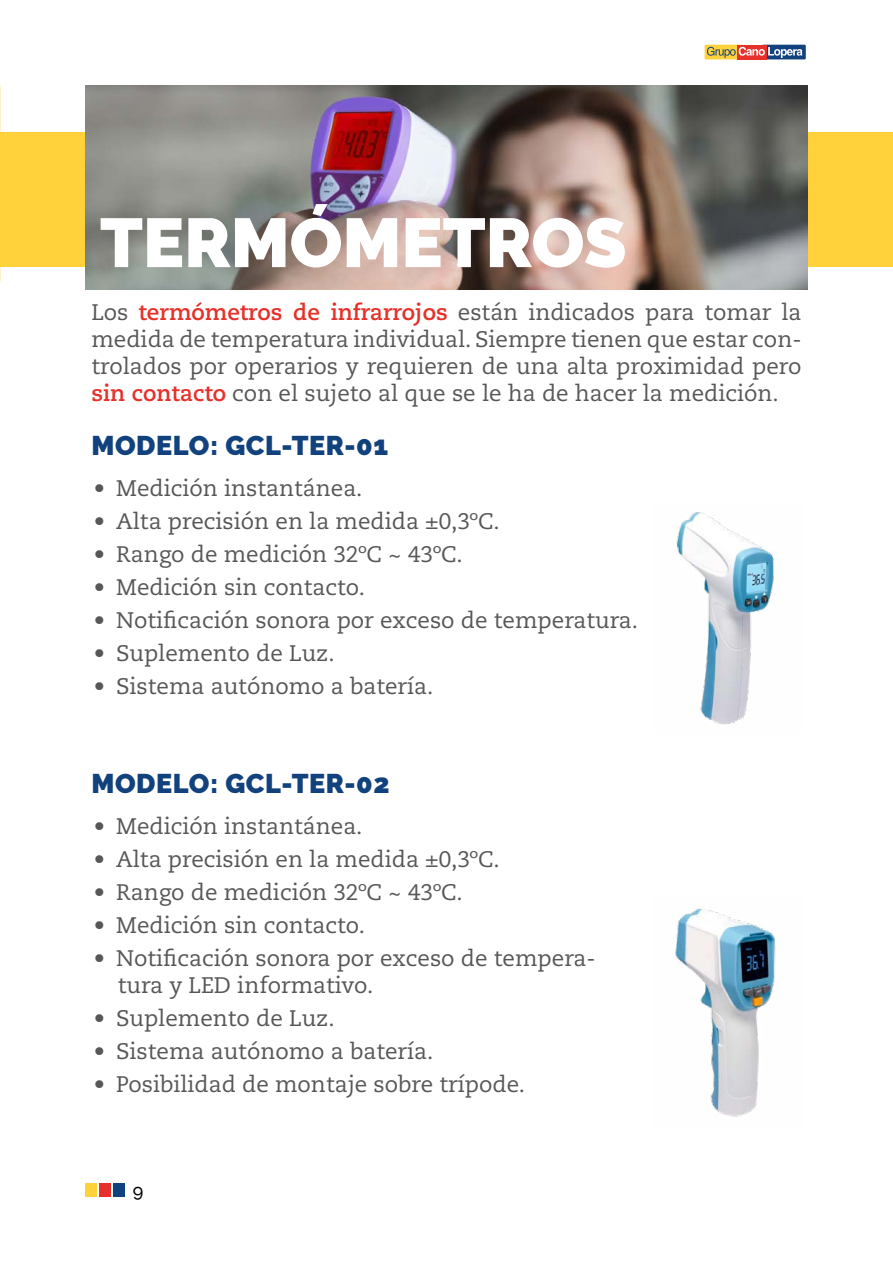
<style>
.page{position:relative;width:893px;height:1263px;background:#fff}
.page>*{position:absolute;margin:0;border:0;box-sizing:border-box;transform-origin:0 0}
.t1{font:900 69px "Raleway";color:#fff}
.t2{font:900 27px "Raleway";letter-spacing:.02em;color:#12427d}
.t3{font:22.5px/27px "Caecilia LT Std";color:#575757;text-align:justify}
.t4{font:500 18px "Raleway";color:#000}
.s1{font-weight:700;color:#e63029}
</style>
<div class="page">
<div style="left:85px;top:1184px;width:11px;height:13px;background:#ffd13b"></div>
<div style="left:99px;top:1184px;width:12px;height:13px;background:#e63029"></div>
<div style="left:114px;top:1184px;width:11px;height:13px;background:#12427d"></div>
<svg style="left:704px;top:44px;width:102px;height:16px"></svg>
<div style="left:0;top:132px;width:893px;height:135px;background:#ffd13b"></div>
<img style="left:85px;top:85px;width:723px;height:204px">
<img style="left:676px;top:512px;width:98px;height:213px">
<img style="left:675px;top:908px;width:101px;height:209px">
<h1 class="t1" style="left:100px;top:203px;width:528px">TERMÓMETROS</h1>
<p class="t3" style="left:91px;top:299px;width:712px">Los <span class="s1">termómetros de infrarrojos</span> están indicados para tomar la medida de temperatura individual. Siempre tienen que estar con&shy;trolados por operarios y requieren de una alta proximidad pero <span class="s1">sin contacto</span> con el sujeto al que se le ha de hacer la medición.</p>
<p class="t2" style="left:91px;top:430px;width:298px">MODELO: GCL-TER-01</p>
<p class="t3" style="left:94px;top:475px;width:270px">• Medición instantánea.</p>
<p class="t3" style="left:94px;top:508px;width:408px">• Alta precisión en la medida ±0,3ºC.</p>
<p class="t3" style="left:94px;top:541px;width:371px">• Rango de medición 32ºC ~ 43ºC.</p>
<p class="t3" style="left:94px;top:574px;width:273px">• Medición sin contacto.</p>
<p class="t3" style="left:94px;top:607px;width:546px">• Notificación sonora por exceso de temperatura.</p>
<p class="t3" style="left:94px;top:640px;width:242px">• Suplemento de Luz.</p>
<p class="t3" style="left:94px;top:673px;width:341px">• Sistema autónomo a batería.</p>
<p class="t2" style="left:91px;top:768px;width:300px">MODELO: GCL-TER-02</p>
<p class="t3" style="left:94px;top:813px;width:270px">• Medición instantánea.</p>
<p class="t3" style="left:94px;top:846px;width:408px">• Alta precisión en la medida ±0,3ºC.</p>
<p class="t3" style="left:94px;top:879px;width:371px">• Rango de medición 32ºC ~ 43ºC.</p>
<p class="t3" style="left:94px;top:912px;width:273px">• Medición sin contacto.</p>
<p class="t3" style="left:118px;top:945px;width:479px;text-indent:-24px">• Notificación sonora por exceso de tempera&shy;tura y LED informativo.</p>
<p class="t3" style="left:94px;top:1005px;width:242px">• Suplemento de Luz.</p>
<p class="t3" style="left:94px;top:1038px;width:341px">• Sistema autónomo a batería.</p>
<p class="t3" style="left:94px;top:1071px;width:433px">• Posibilidad de montaje sobre trípode.</p>
<p class="t4" style="left:133px;top:1180px;width:12px">9</p>
</div>
